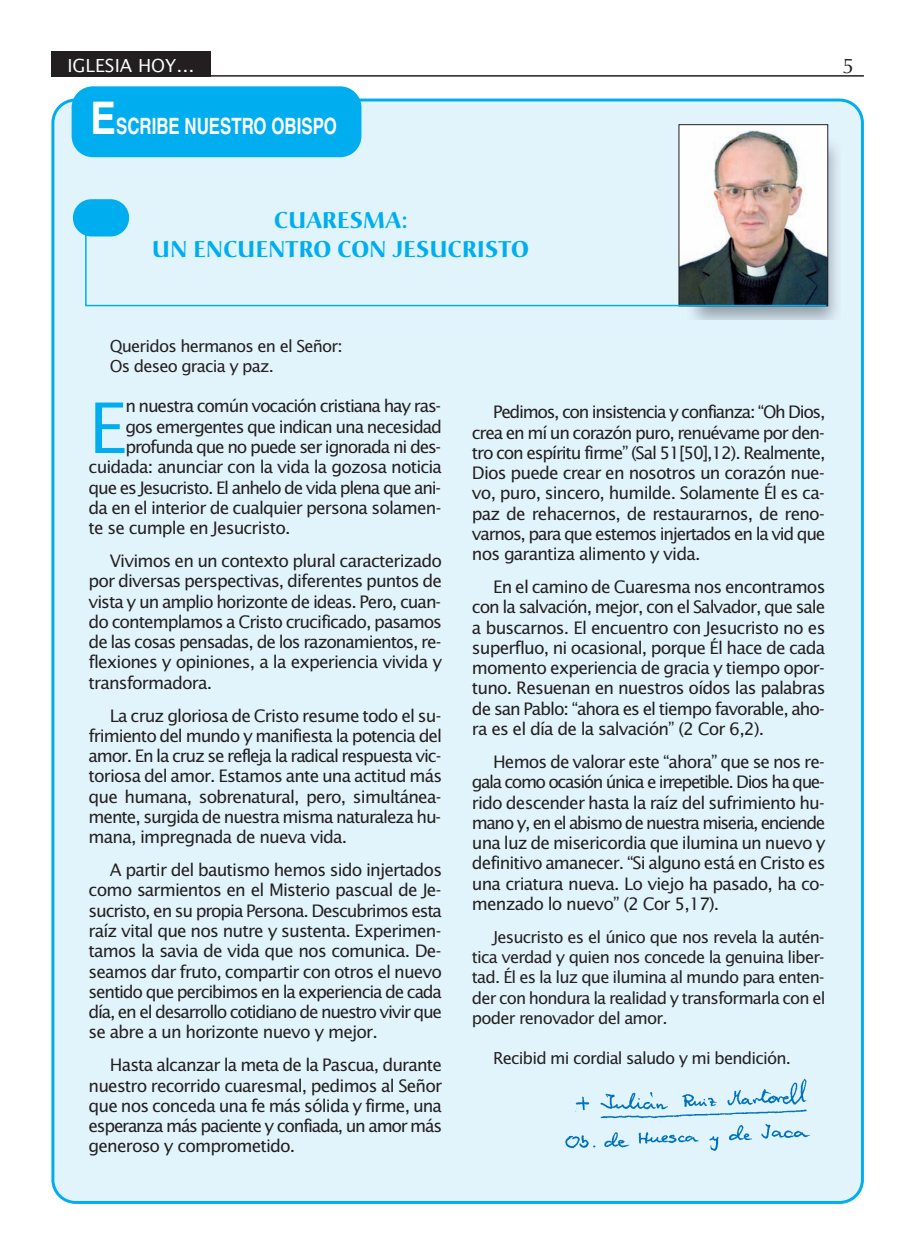
<style>
.page{position:relative;width:915px;height:1255px;background:#fff}
.page>*{position:absolute;margin:0;border:0;box-sizing:border-box;transform-origin:0 0}
.t1{font:69.75px "Lucida Sans Std";color:#00aeef}
.t2{font:700 22.5px/28.5px "Christiana";letter-spacing:.02em;color:#00aeef;text-align:center}
.t3{font:700 22.5px "Helvetica";color:#fff;scale:.75 1}
.t4{font:21px "Optima";color:#231f20}
.t5{font:18px "Lucida Sans Std";color:#fff}
.t6{font:17.25px/20.2px "Lucida Sans Std";letter-spacing:-.05em;color:#231f20;text-align:justify}
.t7{font:17.25px "Lucida Sans Std";letter-spacing:-.07em;color:#231f20}
.t8{font:17.25px "Lucida Sans Std";letter-spacing:-.075em;color:#231f20}
.t9{font:16.5px/20.2px "Lucida Sans Std";letter-spacing:-.05em;color:#231f20}
.s1{font-size:45px}
</style>
<div class="page">
<hr style="left:51px;top:75px;width:812px;height:2px;background:#231f20">
<div style="left:51px;top:51px;width:160px;height:26px;background:#231f20"></div>
<div style="left:51px;top:98px;width:812px;height:1105px;background:#e1f4fc"></div>
<div style="left:72px;top:86px;width:289px;height:71px;background:#00aeef;border-radius:21px"></div>
<div style="left:73px;top:199px;width:56px;height:37px;background:#00aeef;border-radius:19px"></div>
<img style="left:687px;top:138px;width:153px;height:181px">
<img style="left:680px;top:126px;width:145px;height:106px">
<div style="left:678px;top:124px;width:149px;height:182px;border:1px solid #231f20"></div>
<img style="left:556px;top:1077px;width:259px;height:80px">
<svg style="left:84px;top:232px;width:743px;height:75px;background:#c1d6de"></svg>
<p class="t5" style="left:67px;top:58px;width:128px">IGLESIA HOY…</p>
<p class="t4" style="left:842px;top:57px;width:13px">5</p>
<p class="t3" style="left:90px;top:118px;width:330px"><span class="s1">E</span>SCRIBE NUESTRO OBISPO</p>
<p class="t2" style="left:152px;top:208px;width:378px">CUARESMA:<br>UN ENCUENTRO CON JESUCRISTO</p>
<p class="t9" style="left:110px;top:337px;width:234px">Queridos hermanos en el Señor:<br>Os deseo gracia y paz.</p>
<p class="t1" style="left:89px;top:399px;width:39px">E</p>
<p class="t7" style="left:125px;top:399px;width:317px">n nuestra común vocación cristiana hay ras-</p>
<p class="t6" style="left:125px;top:417px;width:318px">gos emergentes que indican una necesidad</p>
<p class="t7" style="left:125px;top:439px;width:317px">profunda que no puede ser ignorada ni des-</p>
<p class="t6" style="left:89px;top:458px;width:355px">cuidada: anunciar con la vida la gozosa noticia</p>
<p class="t8" style="left:89px;top:480px;width:354px">que es Jesucristo. El anhelo de vida plena que ani-</p>
<p class="t6" style="left:89px;top:498px;width:354px">da en el interior de cualquier persona solamen-</p>
<p class="t6" style="left:89px;top:519px;width:203px">te se cumple en Jesucristo.</p>
<p class="t6" style="left:89px;top:552px;width:355px;text-indent:21px">Vivimos en un contexto plural caracterizado por diversas perspectivas, diferentes puntos de vista y un amplio horizonte de ideas. Pero, cuan&shy;do contemplamos a Cristo crucificado, pasamos de las cosas pensadas, de los razonamientos, re&shy;flexiones y opiniones, a la experiencia vivida y transformadora.</p>
<p class="t6" style="left:89px;top:706px;width:355px;text-indent:21px">La cruz gloriosa de Cristo resume todo el su&shy;frimiento del mundo y manifiesta la potencia del amor. En la cruz se refleja la radical respuesta vic&shy;toriosa del amor. Estamos ante una actitud más que humana, sobrenatural, pero, simultánea&shy;mente, surgida de nuestra misma naturaleza hu&shy;mana, impregnada de nueva vida.</p>
<p class="t6" style="left:89px;top:861px;width:355px;text-indent:21px">A partir del bautismo hemos sido injertados como sarmientos en el Misterio pascual de Je&shy;sucristo, en su propia Persona. Descubrimos esta raíz vital que nos nutre y sustenta. Experimen&shy;tamos la savia de vida que nos comunica. De&shy;seamos dar fruto, compartir con otros el nuevo sentido que percibimos en la experiencia de cada día, en el desarrollo cotidiano de nuestro vivir que se abre a un horizonte nuevo y mejor.</p>
<p class="t6" style="left:89px;top:1056px;width:355px;text-indent:21px">Hasta alcanzar la meta de la Pascua, durante nuestro recorrido cuaresmal, pedimos al Señor que nos conceda una fe más sólida y firme, una esperanza más paciente y confiada, un amor más generoso y comprometido.</p>
<p class="t6" style="left:472px;top:403px;width:355px;text-indent:21px">Pedimos, con insistencia y confianza: “Oh Dios, crea en mí un corazón puro, renuévame por den&shy;tro con espíritu firme” (Sal 51[50],12). Realmente, Dios puede crear en nosotros un corazón nue&shy;vo, puro, sincero, humilde. Solamente Él es ca&shy;paz de rehacernos, de restaurarnos, de reno&shy;varnos, para que estemos injertados en la vid que nos garantiza alimento y vida.</p>
<p class="t6" style="left:472px;top:578px;width:355px;text-indent:21px">En el camino de Cuaresma nos encontramos con la salvación, mejor, con el Salvador, que sale a buscarnos. El encuentro con Jesucristo no es superfluo, ni ocasional, porque Él hace de cada momento experiencia de gracia y tiempo opor&shy;tuno. Resuenan en nuestros oídos las palabras de san Pablo: “ahora es el tiempo favorable, aho&shy;ra es el día de la salvación” (2 Cor 6,2).</p>
<p class="t6" style="left:472px;top:753px;width:355px;text-indent:21px">Hemos de valorar este “ahora” que se nos re&shy;gala como ocasión única e irrepetible. Dios ha que&shy;rido descender hasta la raíz del sufrimiento hu&shy;mano y, en el abismo de nuestra miseria, enciende una luz de misericordia que ilumina un nuevo y definitivo amanecer. “Si alguno está en Cristo es una criatura nueva. Lo viejo ha pasado, ha co&shy;menzado lo nuevo” (2 Cor 5,17).</p>
<p class="t9" style="left:472px;top:928px;width:355px;text-align:justify;text-indent:21px">Jesucristo es el único que nos revela la autén&shy;tica verdad y quien nos concede la genuina liber&shy;tad. Él es la luz que ilumina al mundo para enten&shy;der con hondura la realidad y transformarla con el poder renovador del amor.</p>
<p class="t9" style="left:493px;top:1049px;width:299px">Recibid mi cordial saludo y mi bendición.</p>
</div>
